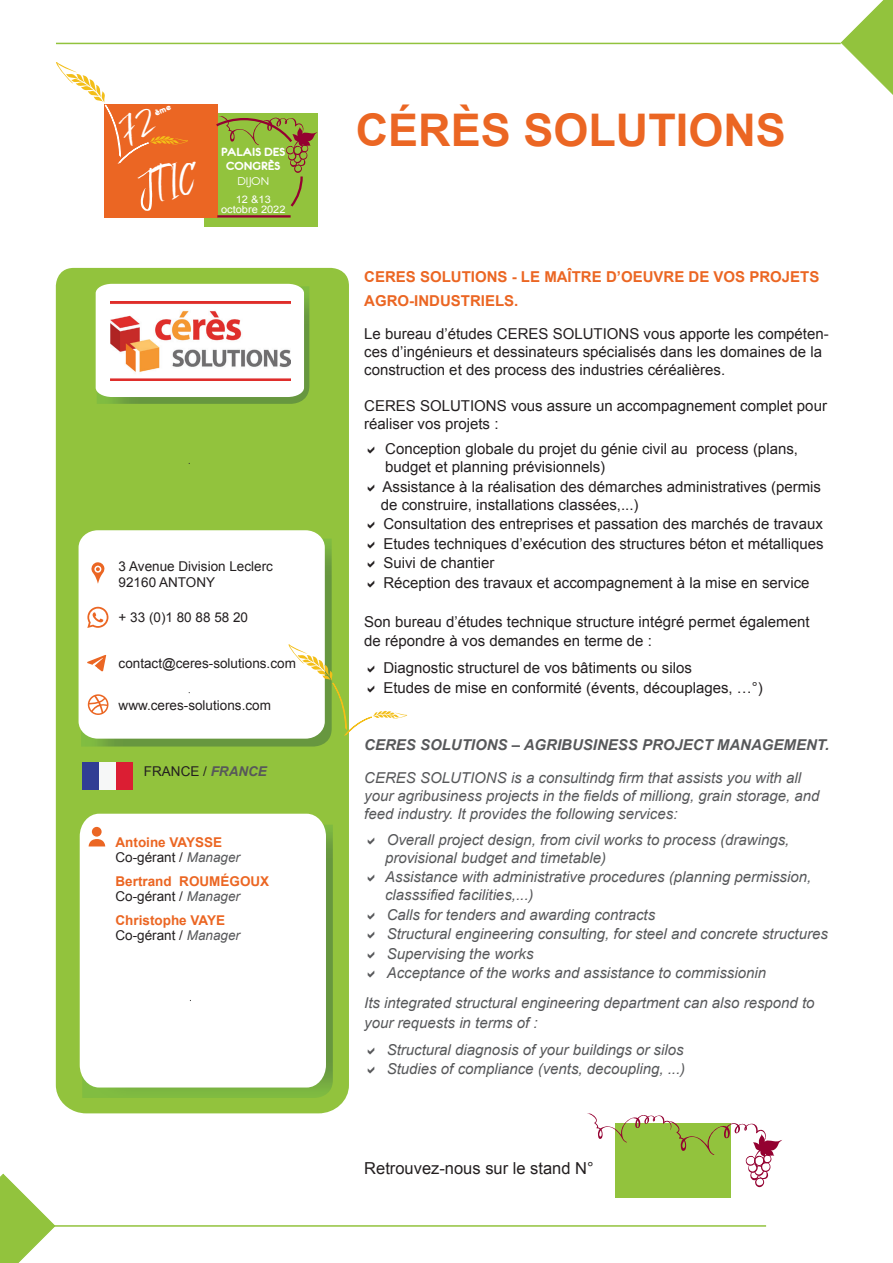
<style>
.page{position:relative;width:893px;height:1263px;background:#fff}
.page>*{position:absolute;margin:0;border:0;box-sizing:border-box;transform-origin:0 0}
.t1{font:700 45px "Arial";color:#eb6623}
.t2{font:16.5px "Arial";color:#231f20}
.t3{font:15px/19.5px "Arial";color:#231f20}
.t4{font:italic 15px/19.5px "Arial";color:#57585a}
.t5{font:700 15px/24px "Arial";color:#eb6623}
.t6{font:italic 700 15px "Arial";color:#57585a}
.t7{font:13.5px/16.2px "Arial";color:#231f20}
.t8{font:700 13.5px/15px "Arial";color:#eb6623}
.t9{font:12.6px/13.8px "Eurofurencebold";color:#fff;text-align:center;scale:1.07 1}
.t10{font:12.6px "Eurofurenceregular";color:#fff;scale:1.07 1}
.t11{font:10.35px/10.4px "Arial";color:#fff;text-align:center;scale:1.07 1}
.s1{font-weight:700;font-style:italic;color:#57585a}
.s2{font-weight:400;color:#231f20}
.s3{font-weight:400;font-style:italic;color:#57585a}
.s4{font-weight:700;color:#eb6623}
.s5{font-style:italic;color:#57585a}
</style>
<div class="page">
<div style="left:56px;top:268px;width:293px;height:845px;background:#92c33d"></div>
<img style="left:81px;top:538px;width:251px;height:209px">
<svg style="left:79px;top:530px;width:246px;height:209px"></svg>
<svg style="left:87px;top:607px;width:21px;height:21px"></svg>
<svg style="left:87px;top:654px;width:19px;height:18px"></svg>
<svg style="left:88px;top:694px;width:20px;height:21px"></svg>
<svg style="left:91px;top:562px;width:14px;height:22px"></svg>
<div style="left:94px;top:566px;width:7px;height:7px;border:2px solid #fff;border-radius:50%"></div>
<div style="left:204px;top:113px;width:114px;height:114px;background:#92c33d"></div>
<div style="left:104px;top:104px;width:114px;height:114px;background:#eb6623"></div>
<hr style="left:217px;top:215px;width:74px;height:3px;background:#940131">
<svg style="left:216px;top:116px;width:102px;height:91px"></svg>
<svg style="left:840px;top:0;width:53px;height:95px"></svg>
<hr style="left:56px;top:43px;width:785px;height:1px;background:#92c33d">
<svg style="left:0;top:1173px;width:55px;height:90px"></svg>
<hr style="left:51px;top:1225px;width:715px;height:2px;background:#92c33d">
<div style="left:82px;top:762px;width:17px;height:28px;background:#313e94"></div>
<div style="left:99px;top:762px;width:17px;height:28px;background:#f6f7f7"></div>
<div style="left:116px;top:762px;width:17px;height:28px;background:#db1e33"></div>
<img style="left:82px;top:824px;width:251px;height:274px">
<svg style="left:80px;top:814px;width:246px;height:273px"></svg>
<div style="left:92px;top:827px;width:10px;height:10px;background:#eb6623;border-radius:50%"></div>
<svg style="left:89px;top:839px;width:16px;height:7px"></svg>
<div style="left:616px;top:1123px;width:115px;height:74px;background:#92c33d"></div>
<svg style="left:587px;top:1113px;width:195px;height:74px"></svg>
<img style="left:97px;top:286px;width:212px;height:118px">
<svg style="left:96px;top:284px;width:208px;height:113px"></svg>
<img style="left:110px;top:302px;width:180px;height:78px">
<svg style="left:288px;top:644px;width:119px;height:92px"></svg>
<svg style="left:56px;top:62px;width:132px;height:102px"></svg>
<p class="t9" style="left:221px;top:145px;width:61px">PALAIS DES<br>CONGRÈS</p>
<p class="t10" style="left:238px;top:175px;width:31px">Dijon</p>
<p class="t11" style="left:221px;top:194px;width:62px">12 &amp;13 octobre 2022</p>
<p class="t7" style="left:119px;top:558px;width:156px">3 Avenue Division Leclerc<br>92160 ANTONY</p>
<p class="t7" style="left:119px;top:609px;width:131px">+ 33 1(0) 80 88 58 20</p>
<p class="t7" style="left:119px;top:655px;width:179px">contact@ceres-solutions.com</p>
<p class="t7" style="left:119px;top:698px;width:154px">www.ceres-solutions.com</p>
<p class="t7" style="left:144px;top:763px;width:86px">FRANCE / <span class="s1">FRANCE</span></p>
<p class="t8" style="left:116px;top:835px;width:126px">Antoine VAYSSE<br><span class="s2">Co-gérant /</span> <span class="s3">Manager</span></p>
<p class="t8" style="left:179px;top:874px;width:92px">ROUMÉGOUX</p>
<p class="t7" style="left:116px;top:873px;width:126px;line-height:15px"><span class="s4">Bertrand<br></span>Co-gérant / <span class="s5">Manager</span></p>
<p class="t8" style="left:116px;top:913px;width:126px">Christophe VAYE<br><span class="s2">Co-gérant /</span> <span class="s3">Manager</span></p>
<h1 class="t1" style="left:356px;top:100px;width:198px">cérès solutions</h1>
<p class="t5" style="left:364px;top:265px;width:457px">CERES SOLUTIONS - LE MAÎTRE D’OEUVRE DE VOS PROJETS<br>AGRO-INDUSTRIELS.</p>
<p class="t3" style="left:364px;top:342px;width:459px">ces ’d ingénieurs et dessinateurs spécialisés dans les domaines de la</p>
<p class="t3" style="left:364px;top:324px;width:466px">Le bureau ’d études CERES SOLUTIONS vous apporte les compéten-</p>
<p class="t3" style="left:364px;top:360px;width:362px">construction et des process des industries céréalières.</p>
<p class="t3" style="left:364px;top:396px;width:464px;line-height:18px">CERES SOLUTIONS vous assure un accompagnement complet pour réaliser vos projets :</p>
<p class="t3" style="left:696px;top:439px;width:103px">process (plans,</p>
<p class="t3" style="left:385px;top:440px;width:304px;line-height:18px">Conception globale du projet du génie civil au budget et planning prévisionnels(</p>
<p class="t3" style="left:381px;top:477px;width:442px;line-height:18px">Assistance laà réalisation des démarches administratives (permis de construire, installations classées,...(</p>
<p class="t3" style="left:383px;top:514px;width:442px">Consultation des entreprises et passation des marchés de travaux Etudes techniques ’d exécution des structures béton et métalliques Suivi de chantier<br>Réception des travaux et accompagnement laà mise en service</p>
<p class="t3" style="left:364px;top:612px;width:447px">Son bureau ’d études technique structure intégré permet également de répondre à vos demandes en terme de :</p>
<p class="t3" style="left:383px;top:658px;width:381px">Diagnostic structurel de vos bâtiments ou silos<br>Etudes de mise en conformité (évents, découplages ..., (°</p>
<p class="t6" style="left:364px;top:735px;width:466px">CERES SOLUTIONS – AGRIBUSINESS PROJECT MANAGEMENT.</p>
<p class="t4" style="left:364px;top:769px;width:457px;line-height:18px">CERES SOLUTIONS is a consultindg firm that assists you with all your agribusiness projects in the fields of milliong, grain storage, and feed industry It. provides the following services:</p>
<p class="t4" style="left:385px;top:831px;width:406px;line-height:18px">Overall project design, from civil works to process (drawings, provisional budget and timetable(</p>
<p class="t4" style="left:385px;top:868px;width:428px;line-height:18px">Assistance with administrative procedures (planning permission, classsified facilities,...(</p>
<p class="t4" style="left:387px;top:905px;width:443px">Calls for tenders and awarding contracts<br>Structural engineering consulting, for steel and concrete structures Supervising the works<br>Acceptance of the works and assistance to commissionin</p>
<p class="t4" style="left:364px;top:993px;width:452px">Its integrated structural engineering department can also respond to your requests in terms of :</p>
<p class="t4" style="left:387px;top:1040px;width:300px">Structural diagnosis of your buildings or silos<br>Studies of compliance (vents, decoupling, ...(</p>
<p class="t2" style="left:364px;top:1157px;width:231px">Retrouvez-nous sur le stand N°</p>
</div>
